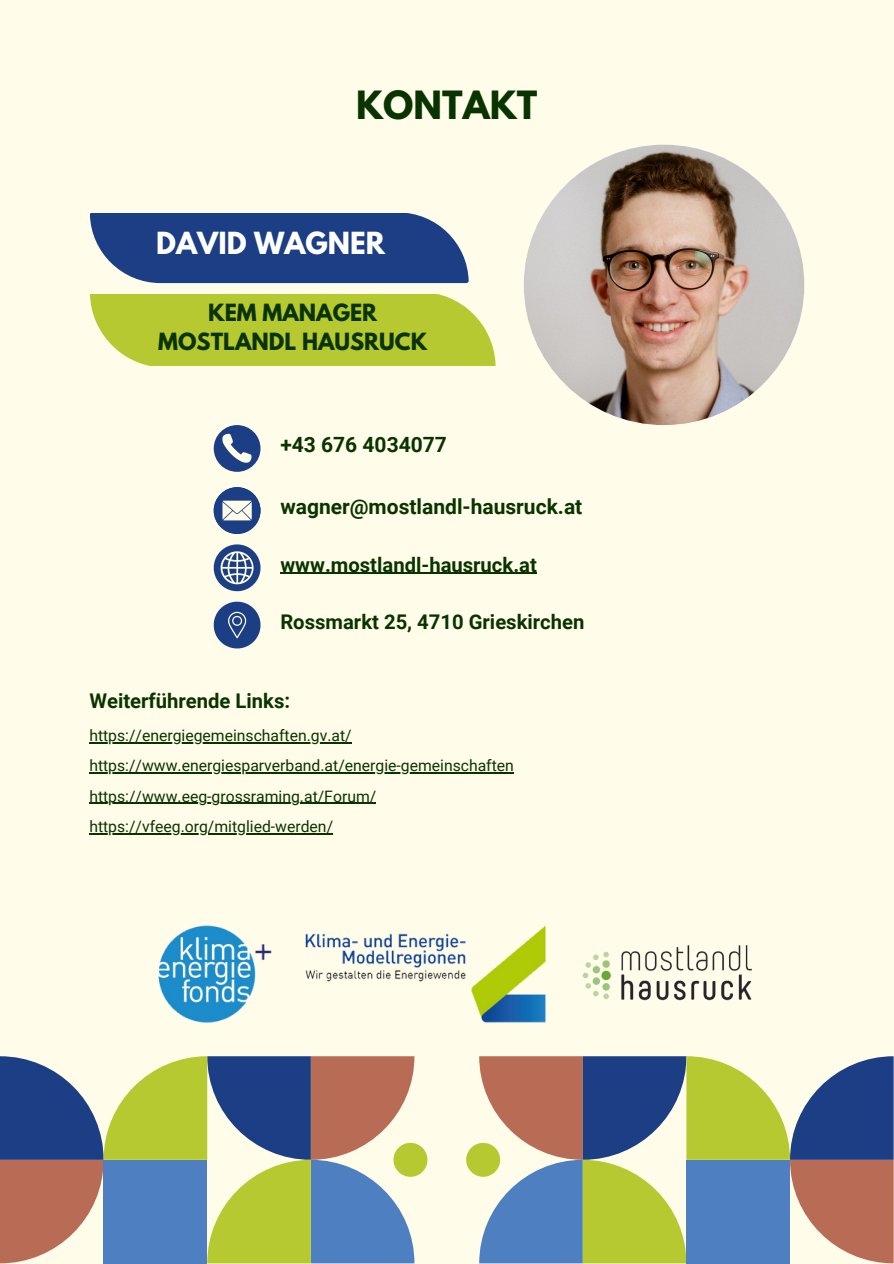
<style>
.page{position:relative;width:894px;height:1264px;background:#fff}
.page>*{position:absolute;margin:0;border:0;box-sizing:border-box;transform-origin:0 0}
.t1{font:700 34.5px "League Spartan";color:#093400}
.t2{font:700 27px "League Spartan";color:#fff}
.t3{font:700 21px "Roboto";color:#093400}
.t4{font:700 21px/29.2px "League Spartan";color:#093400;text-align:center}
.t5{font:700 20.25px "Roboto";color:#093400}
.t6{font:15.75px/30.3px "Roboto";color:#093400}
</style>
<div class="page">
<div style="left:0;top:0;width:893px;height:1263px;background:#fffdea"></div>
<svg style="left:479px;top:1056px;width:414px;height:207px"></svg>
<div style="left:686px;top:1159px;width:103px;height:104px;background:#4e80c1"></div>
<div style="left:466px;top:1142px;width:34px;height:34px;background:#b6c930;border-radius:50%"></div>
<svg style="left:0;top:1056px;width:414px;height:207px"></svg>
<div style="left:104px;top:1159px;width:103px;height:104px;background:#4e80c1"></div>
<div style="left:393px;top:1142px;width:34px;height:34px;background:#b6c930;border-radius:50%"></div>
<div style="left:214px;top:425px;width:46px;height:47px;background:#1b3e84;border-radius:50%"></div>
<svg style="left:222px;top:433px;width:30px;height:30px"></svg>
<svg style="left:214px;top:544px;width:46px;height:47px"></svg>
<svg style="left:214px;top:487px;width:46px;height:47px"></svg>
<svg style="left:214px;top:601px;width:46px;height:47px"></svg>
<hr style="left:280px;top:572px;width:257px;height:2px;background:#093400">
<svg style="left:90px;top:213px;width:378px;height:70px;background:#2c4d8c"></svg>
<svg style="left:90px;top:294px;width:405px;height:72px;background:#bbcc3e"></svg>
<img style="left:523px;top:145px;width:281px;height:280px;border-radius:50%">
<img style="left:158px;top:925px;width:388px;height:98px">
<img style="left:582px;top:945px;width:170px;height:56px">
<hr style="left:89px;top:742px;width:262px;height:1px;background:#093400">
<hr style="left:89px;top:772px;width:425px;height:1px;background:#093400">
<hr style="left:89px;top:802px;width:287px;height:2px;background:#093400">
<hr style="left:89px;top:833px;width:244px;height:1px;background:#093400">
<h1 class="t1" style="left:356px;top:87px;width:183px">KONTAKT</h1>
<h2 class="t2" style="left:156px;top:230px;width:230px">DAVID WAGNER</h2>
<h3 class="t4" style="left:158px;top:300px;width:270px">KEM MANAGER<br>MOSTLANDL HAUSRUCK</h3>
<h3 class="t3" style="left:280px;top:433px;width:168px">+43 676 4034077</h3>
<h3 class="t3" style="left:280px;top:495px;width:303px">wagner@mostlandl-hausruck.at</h3>
<p class="t5" style="left:280px;top:553px;width:258px">www.mostlandl-hausruck.at</p>
<p class="t5" style="left:280px;top:610px;width:305px">Rossmarkt 25, 4710 Grieskirchen</p>
<p class="t5" style="left:89px;top:689px;width:202px">Weiterführende Links:</p>
<p class="t6" style="left:89px;top:720px;width:426px">https://energiegemeinschaften.gv.at/ https://www.energiesparverband.at/energie-gemeinschaften https://www.eeg-grossraming.at/Forum/ https://vfeeg.org/mitglied-werden/</p>
</div>
